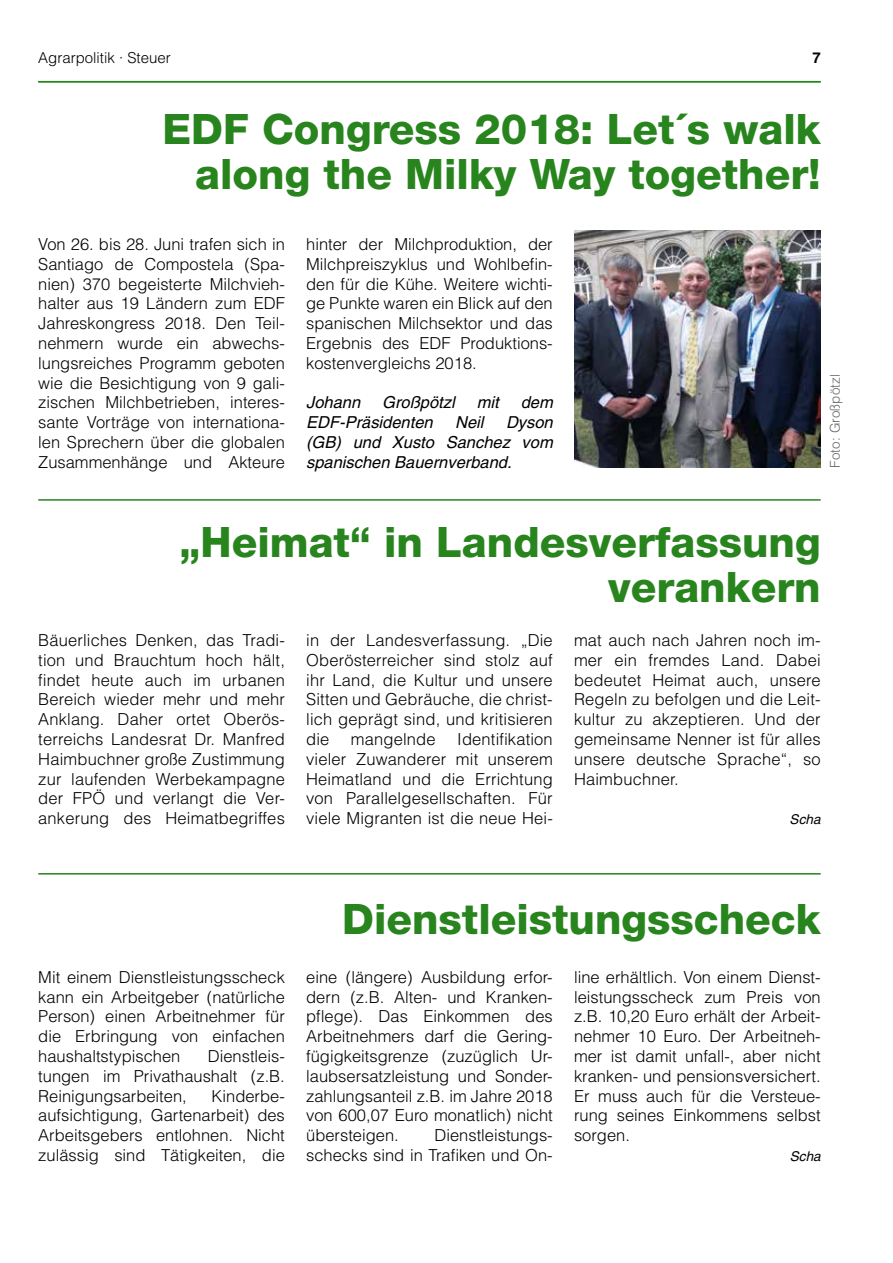
<style>
.page{position:relative;width:893px;height:1263px;background:#fff}
.page>*{position:absolute;margin:0;border:0;box-sizing:border-box;transform-origin:0 0}
.t1{font:800 42px/45px "Helvetica Neue";color:#28841d;text-align:right}
.t2{font:300 16.5px/19.8px "Helvetica";color:#000;text-align:justify}
.t3{font:italic 16.5px/19.8px "Helvetica";color:#000;text-align:justify}
.t4{font:300 15px "Helvetica";color:#000}
.t5{font:700 15px "Helvetica";color:#000}
.t6{font:300 13.5px "Helvetica";letter-spacing:.01em;color:#68676c}
.t7{font:italic 13.5px "Helvetica";letter-spacing:.005em;color:#000}
</style>
<div class="page">
<hr style="left:38px;top:81px;width:783px;height:1px;background:#28841d">
<hr style="left:38px;top:499px;width:783px;height:2px;background:#28841d">
<hr style="left:38px;top:873px;width:783px;height:1px;background:#28841d">
<img style="left:574px;top:230px;width:247px;height:238px">
<p class="t4" style="left:38px;top:48px;width:134px">Agrarpolitik · Steuer</p>
<p class="t5" style="left:812px;top:48px;width:10px">7</p>
<h1 class="t1" style="left:162px;top:106px;width:660px">EDF Congress 2018: Let´s walk along the Milky Way together!</h1>
<p class="t2" style="left:38px;top:234px;width:248px">Von 26. bis 28. Juni trafen sich in Santiago de Compostela (Spa&shy;nien) 370 begeisterte Milchvieh&shy;halter aus 19 Ländern zum EDF Jahreskongress 2018. Den Teil&shy;nehmern wurde ein abwechs&shy;lungsreiches Programm geboten wie die Besichtigung von 9 gali&shy;zischen Milchbetrieben, interes&shy;sante Vorträge von internationa&shy;len Sprechern über die globalen Zusammenhänge und Akteure</p>
<p class="t2" style="left:306px;top:234px;width:248px">hinter der Milchproduktion, der Milchpreiszyklus und Wohlbefin&shy;den für die Kühe. Weitere wichti&shy;ge Punkte waren ein Blick auf den spanischen Milchsektor und das Ergebnis des EDF Produktions&shy;kostenvergleichs 2018.</p>
<p class="t3" style="left:306px;top:393px;width:56px">Johann</p>
<p class="t3" style="left:382px;top:393px;width:74px">Großpötzl</p>
<p class="t3" style="left:477px;top:393px;width:23px">mit</p>
<p class="t3" style="left:521px;top:393px;width:34px">dem</p>
<p class="t3" style="left:306px;top:412px;width:128px">EDF-Präsidenten</p>
<p class="t3" style="left:455px;top:412px;width:30px">Neil</p>
<p class="t3" style="left:306px;top:412px;width:248px;text-indent:200px">Dyson (GB) und Xusto Sanchez vom spanischen Bauernverband.</p>
<p class="t6" style="left:827px;top:468px;width:95px;rotate:-90deg">Foto: Großpötzl</p>
<h1 class="t1" style="left:180px;top:520px;width:643px">„Heimat“ in Landesverfassung verankern</h1>
<p class="t2" style="left:38px;top:630px;width:248px">Bäuerliches Denken, das Tradi&shy;tion und Brauchtum hoch hält, findet heute auch im urbanen Bereich wieder mehr und mehr Anklang. Daher ortet Oberös&shy;terreichs Landesrat Dr. Manfred Haimbuchner große Zustimmung zur laufenden Werbekampagne der FPÖ und verlangt die Ver&shy;ankerung des Heimatbegriffes</p>
<p class="t2" style="left:306px;top:630px;width:248px">in der Landesverfassung. „Die Oberösterreicher sind stolz auf ihr Land, die Kultur und unsere Sitten und Gebräuche, die christ&shy;lich geprägt sind, und kritisieren die</p>
<p class="t2" style="left:306px;top:729px;width:248px;text-indent:151px">Identifikation vieler Zuwanderer mit unserem Heimatland und die Errichtung von Parallelgesellschaften. Für viele Migranten ist die neue Hei-</p>
<p class="t2" style="left:351px;top:729px;width:86px">mangelnde</p>
<p class="t2" style="left:574px;top:630px;width:248px">mat auch nach Jahren noch im&shy;mer ein fremdes Land. Dabei bedeutet Heimat auch, unsere Regeln zu befolgen und die Leit&shy;kultur zu akzeptieren. Und der gemeinsame Nenner ist für alles unsere deutsche Sprache“, so Haimbuchner.</p>
<p class="t7" style="left:789px;top:812px;width:33px">Scha</p>
<p class="t2" style="left:38px;top:966px;width:248px">Mit einem Dienstleistungsscheck kann ein Arbeitgeber (natürliche Person) einen Arbeitnehmer für die Erbringung von einfachen haushaltstypischen</p>
<p class="t2" style="left:38px;top:1046px;width:248px;text-indent:170px">Dienstleis&shy;tungen im Privathaushalt (z.B.<br>Reinigungsarbeiten,</p>
<p class="t2" style="left:38px;top:1085px;width:248px;text-indent:173px">Kinderbe&shy;aufsichtigung, Gartenarbeit) des Arbeitsgebers entlohnen. Nicht zulässig sind Tätigkeiten, die</p>
<h1 class="t1" style="left:342px;top:897px;width:480px">Dienstleistungsscheck</h1>
<p class="t2" style="left:306px;top:966px;width:248px">eine (längere) Ausbildung erfor&shy;dern (z.B. Alten- und Kranken&shy;pflege). Das Einkommen des Arbeitnehmers darf die Gering&shy;fügigkeitsgrenze (zuzüglich Ur&shy;laubsersatzleistung und Sonder&shy;zahlungsanteil z.B. im Jahre 2018 von 600,07 Euro monatlich) nicht übersteigen.</p>
<p class="t2" style="left:306px;top:1125px;width:248px;text-align:right">Dienstleistungs-<br>schecks sind in Trafiken und On-</p>
<p class="t2" style="left:574px;top:966px;width:248px">line erhältlich. Von einem Dienst&shy;leistungsscheck zum Preis von z.B. 10,20 Euro erhält der Arbeit&shy;nehmer 10 Euro. Der Arbeitneh&shy;mer ist damit unfall-, aber nicht kranken- und pensionsversichert.<br>Er muss auch für die Versteue&shy;rung seines Einkommens selbst sorgen.</p>
<p class="t7" style="left:790px;top:1148px;width:32px">Scha</p>
</div>
